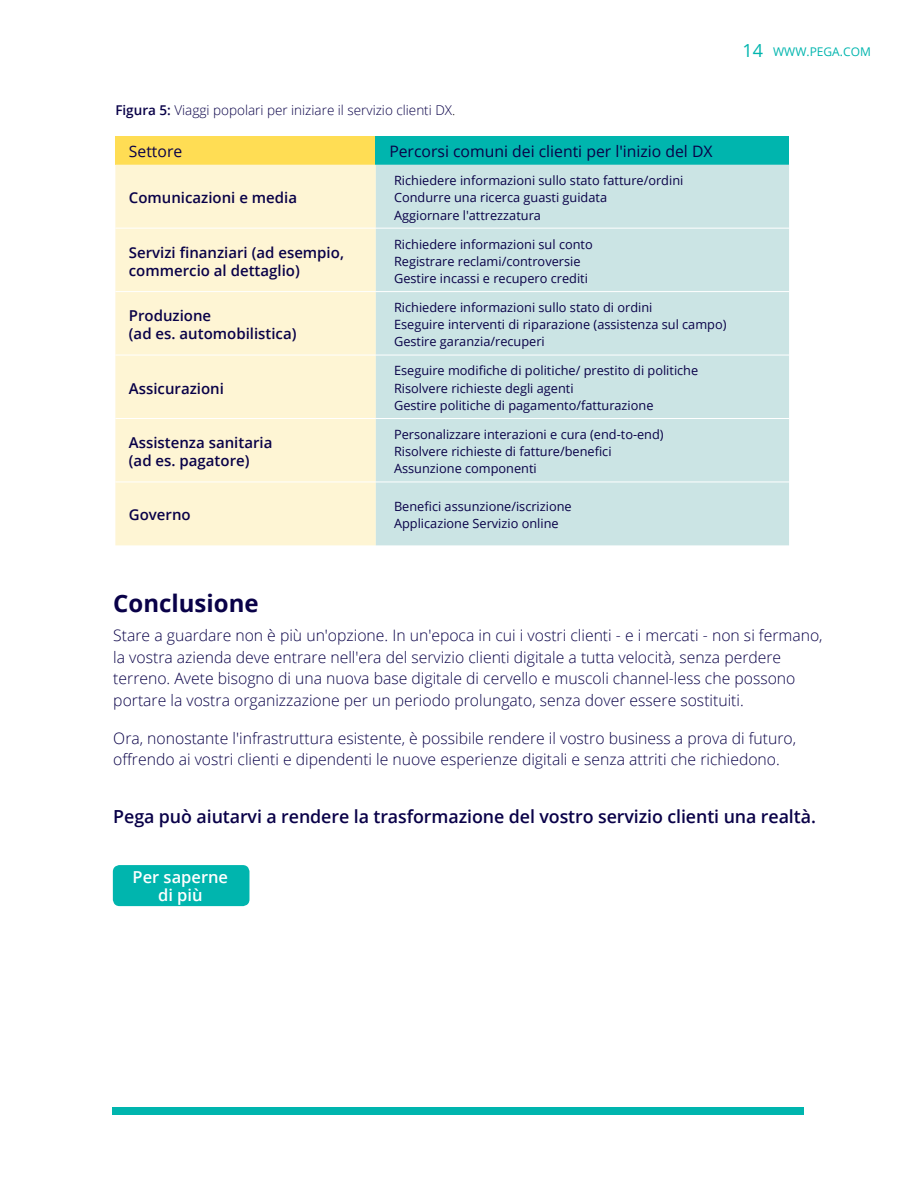
<style>
.page{position:relative;width:918px;height:1188px;background:#fff}
.page>*{position:absolute;margin:0;border:0;box-sizing:border-box;transform-origin:0 0}
.t1{font:700 24px "Open Sans";color:#090148}
.t2{font:600 18px "Open Sans";letter-spacing:-.005em;color:#090148}
.t3{font:600 16.5px/18px "Open Sans";color:#fff;text-align:center}
.t4{font:300 15.75px/21.8px "Open Sans";color:#090148}
.t5{font:15.75px "Open Sans";color:#090148}
.t6{font:600 15px/18px "Open Sans";color:#090148}
.t7{font:300 13.5px "Open Sans";color:#090148}
.t8{font:12.75px/17.2px "Open Sans";color:#090148}
.t9{font:12px "Open Sans";color:#00b5ae}
.s1{font-size:18px}
.s2{font-weight:600}
.s3{color:#231f20}
</style>
<div class="page">
<div style="left:115px;top:136px;width:261px;height:29px;background:#ffdd54"></div>
<div style="left:376px;top:136px;width:413px;height:29px;background:#00b5ae"></div>
<div style="left:115px;top:165px;width:261px;height:380px;background:#fef5d4"></div>
<div style="left:376px;top:165px;width:413px;height:380px;background:#cbe4e4"></div>
<hr style="left:115px;top:228px;width:261px;height:1px;background:#fff">
<hr style="left:376px;top:228px;width:413px;height:1px;background:#fff">
<hr style="left:115px;top:291px;width:261px;height:1px;background:#fff">
<hr style="left:376px;top:291px;width:413px;height:1px;background:#fff">
<hr style="left:115px;top:355px;width:261px;height:1px;background:#fff">
<hr style="left:376px;top:355px;width:413px;height:1px;background:#fff">
<hr style="left:115px;top:418px;width:261px;height:1px;background:#fff">
<hr style="left:376px;top:418px;width:413px;height:1px;background:#fff">
<hr style="left:115px;top:482px;width:261px;height:1px;background:#fff">
<hr style="left:376px;top:482px;width:413px;height:1px;background:#fff">
<div style="left:113px;top:1107px;width:691px;height:8px;background:#00b5ae"></div>
<div style="left:113px;top:865px;width:136px;height:41px;background:#00b5ae;border-radius:7px"></div>
<p class="t9" style="left:743px;top:44px;width:130px"><span class="s1">14</span> WWW.PEGA.COM</p>
<p class="t7" style="left:115px;top:101px;width:342px"><span class="s2">Figura 5:</span> Viaggi popolari per iniziare il servizio clienti DX<span class="s3">.</span></p>
<p class="t5" style="left:129px;top:140px;width:55px">Settore</p>
<p class="t5" style="left:389px;top:140px;width:325px">Percorsi comuni dei clienti per l'inizio del DX</p>
<p class="t6" style="left:129px;top:188px;width:170px">Comunicazioni e media</p>
<p class="t8" style="left:394px;top:171px;width:291px">Richiedere informazioni sullo stato fatture/ordini<br>Condurre una ricerca guasti guidata<br>Aggiornare l'attrezzatura</p>
<p class="t6" style="left:129px;top:243px;width:217px">Servizi finanziari (ad esempio, commercio al dettaglio)</p>
<p class="t8" style="left:394px;top:235px;width:200px">Richiedere informazioni sul conto<br>Registrare reclami/controversie<br>Gestire incassi e recupero crediti</p>
<p class="t6" style="left:129px;top:306px;width:169px">Produzione<br>(ad es. automobilistica)</p>
<p class="t8" style="left:394px;top:298px;width:334px">Richiedere informazioni sullo stato di ordini<br>Eseguire interventi di riparazione (assistenza sul campo)<br>Gestire garanzia/recuperi</p>
<p class="t6" style="left:129px;top:379px;width:97px">Assicurazioni</p>
<p class="t8" style="left:394px;top:362px;width:306px">Eseguire modifiche di politiche/ prestito di politiche<br>Risolvere richieste degli agenti<br>Gestire politiche di pagamento/fatturazione</p>
<p class="t6" style="left:129px;top:433px;width:145px">Assistenza sanitaria (ad es. pagatore)</p>
<p class="t8" style="left:394px;top:425px;width:271px">Personalizzare interazioni e cura (end-to-end)<br>Risolvere richieste di fatture/benefici<br>Assunzione componenti</p>
<p class="t6" style="left:129px;top:506px;width:63px">Governo</p>
<p class="t8" style="left:394px;top:497px;width:179px">Benefici assunzione/iscrizione<br>Applicazione Servizio online</p>
<h1 class="t1" style="left:113px;top:587px;width:147px">Conclusione</h1>
<p class="t4" style="left:113px;top:624px;width:711px">Stare a guardare non è più un'opzione. In un'epoca in cui i vostri clienti - e i mercati - non si fermano, la vostra azienda deve entrare nell'era del servizio clienti digitale a tutta velocità, senza perdere terreno. Avete bisogno di una nuova base digitale di cervello e muscoli channel-less che possono portare la vostra organizzazione per un periodo prolungato, senza dover essere sostituiti.</p>
<p class="t4" style="left:113px;top:727px;width:684px">Ora, nonostante l'infrastruttura esistente, è possibile rendere il vostro business a prova di futuro, offrendo ai vostri clienti e dipendenti le nuove esperienze digitali e senza attriti che richiedono.</p>
<h2 class="t2" style="left:113px;top:804px;width:704px">Pega può aiutarvi a rendere la trasformazione del vostro servizio clienti una realtà.</h2>
<p class="t3" style="left:133px;top:868px;width:97px">Per saperne di più</p>
</div>
